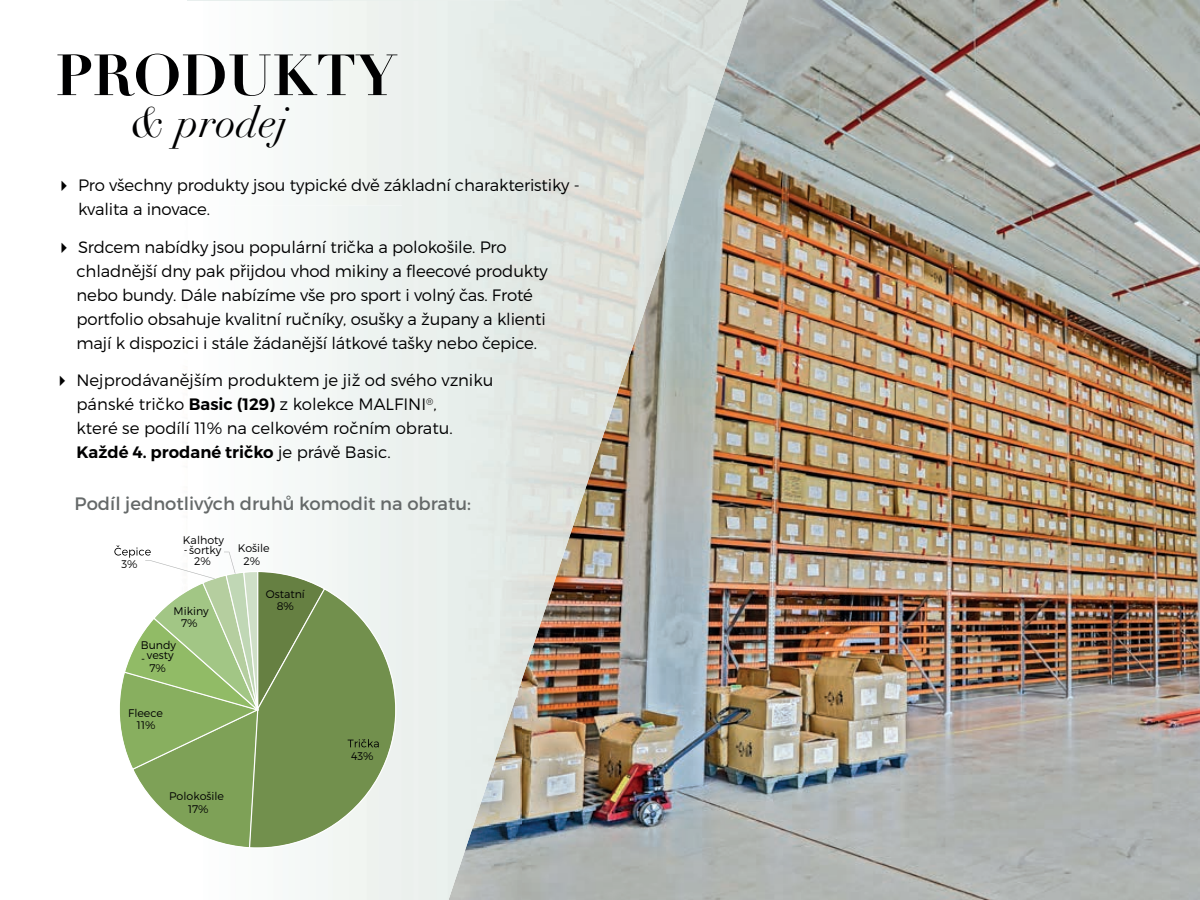
<style>
.page{position:relative;width:1200px;height:900px;background:#fff}
.page>*{position:absolute;margin:0;border:0;box-sizing:border-box;transform-origin:0 0}
.t1{font:700 57px "Didot LT Pro";color:#000001}
.t2{font:italic 42px "Didot LT Pro";color:#000001}
.t3{font:18px "Montserrat";color:#656969}
.t4{font:300 16.5px/24px "Montserrat";letter-spacing:-.01em;color:#000001}
.t5{font:300 11.1px/12.5px "Montserrat";color:#000001;text-align:center}
.s1{font-weight:600}
.s2{font-family:"Calibri";font-weight:400;font-size:10.2px}
.s3{font-family:"Calibri";font-weight:400}
</style>
<div class="page">
<img style="left:522px;top:0;width:678px;height:900px">
<hr style="left:188px;top:0;width:145px;height:1px;background:#e7eeed">
<img style="left:333px;top:0;width:415px;height:679px">
<img style="left:448px;top:679px;width:74px;height:221px">
<div style="left:300px;top:1px;width:148px;height:899px;background:#edf2ef"></div>
<div style="left:300px;top:589px;width:115px;height:262px;background:#ebf0ed"></div>
<svg style="left:114px;top:545px;width:282px;height:304px"></svg>
<h1 class="t1" style="left:56px;top:40px;width:343px">PRODUKTY</h1>
<h2 class="t2" style="left:130px;top:96px;width:159px">&amp; prodej</h2>
<p class="t4" style="left:78px;top:173px;width:503px;text-indent:-23px">✔ Pro všechny produkty jsou typické dvě základní charakteristiky - kvalita a inovace.</p>
<p class="t4" style="left:77px;top:234px;width:473px;text-indent:-21px">✔ Srdcem nabídky jsou populární trička a polokošile. Pro chladnější dny pak přijdou vhod mikiny a fleecové produkty nebo bundy. Dále nabízíme vše pro sport i volný čas. Froté portfolio obsahuje kvalitní ručníky, osušky a župany a klienti mají k dispozici i stále žádanější látkové tašky nebo čepice.</p>
<p class="t4" style="left:77px;top:368px;width:419px;text-indent:-23px">✔ Nejprodávanějším produktem je již od svého vzniku pánské tričko <span class="s1">Basic (129)</span> z kolekce MALFINI<sup>®</sup>,<br>které se podílí 11% na celkovém ročním obratu.<br><span class="s1">Každé 4. prodané tričko</span> je právě Basic.</p>
<p class="t3" style="left:75px;top:493px;width:398px">Podíl jednotlivých druhů komodit na obratu:</p>
<p class="t5" style="left:121px;top:558px;width:18px">3%</p>
<p class="t5" style="left:183px;top:533px;width:43px">Kalhoty</p>
<p class="t5" style="left:184px;top:544px;width:39px;line-height:11.1px"><span class="s2">-</span> šortky<br>2%</p>
<p class="t5" style="left:238px;top:542px;width:34px">Košile<br>2%</p>
<p class="t5" style="left:174px;top:604px;width:37px">Mikiny<br>7%</p>
<p class="t5" style="left:266px;top:588px;width:41px">Ostatní<br>8%</p>
<p class="t5" style="left:141px;top:638px;width:37px">Bundy</p>
<p class="t5" style="left:142px;top:649px;width:34px;line-height:12.9px"><span class="s3">-</span> vesty<br>7%</p>
<p class="t5" style="left:128px;top:707px;width:36px">Fleece<br>11%</p>
<p class="t5" style="left:169px;top:790px;width:56px">Polokošile<br>17%</p>
<p class="t5" style="left:351px;top:749px;width:24px">43%</p>
</div>
